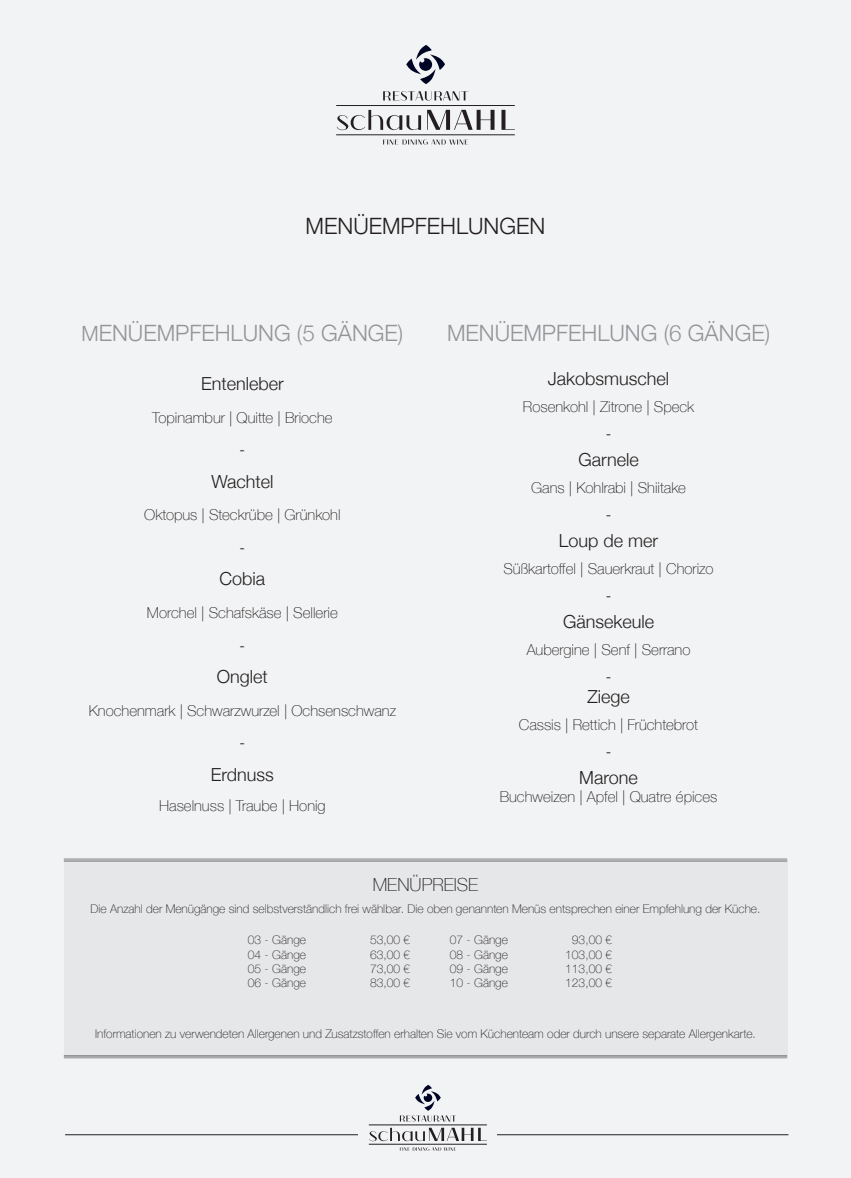
<style>
.page{position:relative;width:851px;height:1178px;background:#fff}
.page>*{position:absolute;margin:0;border:0;box-sizing:border-box;transform-origin:0 0}
.t1{font:300 22.5px "Helvetica Neue";color:#939598}
.t2{font:300 22.5px "Helvetica Neue";color:#231f20}
.t3{font:300 18px "Helvetica Neue";color:#231f20}
.t4{font:100 18px "Helvetica Neue";color:#231f20}
.t5{font:100 15px "Helvetica Neue";color:#231f20}
.t6{font:300 15px "Helvetica Neue";color:#231f20}
.t7{font:100 12px "Helvetica Neue";color:#231f20}
.s1{font-size:21px}
</style>
<div class="page">
<div style="left:0;top:0;width:850px;height:1178px;background:#f2f3f4"></div>
<div style="left:64px;top:860px;width:723px;height:198px;background:#e6e7e9"></div>
<hr style="left:336px;top:105px;width:178px;height:1px;background:#231f20">
<hr style="left:336px;top:135px;width:178px;height:1px;background:#231f20">
<svg style="left:383px;top:139px;width:85px;height:6px"></svg>
<svg style="left:383px;top:91px;width:85px;height:10px"></svg>
<svg style="left:336px;top:110px;width:178px;height:20px"></svg>
<svg style="left:406px;top:45px;width:39px;height:39px"></svg>
<hr style="left:64px;top:859px;width:723px;height:1px;background:#939598">
<hr style="left:64px;top:860px;width:723px;height:1px;background:#939598">
<hr style="left:64px;top:861px;width:723px;height:1px;background:#939598">
<hr style="left:64px;top:1055px;width:723px;height:1px;background:#939598">
<hr style="left:64px;top:1056px;width:723px;height:1px;background:#939598">
<hr style="left:64px;top:1057px;width:723px;height:1px;background:#939598">
<hr style="left:65px;top:1134px;width:723px;height:1px;background:#231f20">
<div style="left:358px;top:1120px;width:139px;height:30px;background:linear-gradient(to right,#f2f3f4,#f2f3f4)"></div>
<hr style="left:369px;top:1124px;width:118px;height:1px;background:#231f20">
<hr style="left:369px;top:1144px;width:118px;height:1px;background:#231f20">
<svg style="left:400px;top:1147px;width:56px;height:4px"></svg>
<svg style="left:369px;top:1128px;width:118px;height:13px"></svg>
<svg style="left:400px;top:1085px;width:56px;height:36px"></svg>
<h1 class="t2" style="left:305px;top:208px;width:241px">MENÜEMPFEHLUNGEN</h1>
<h1 class="t1" style="left:81px;top:314px;width:323px"><span class="s1">M</span>ENÜEMPFEHLUNG (5 GÄNGE)</h1>
<h2 class="t3" style="left:201px;top:369px;width:84px">Entenleber</h2>
<p class="t5" style="left:152px;top:406px;width:182px">Topinambur | Quitte | Brioche</p>
<p class="t6" style="left:239px;top:438px;width:7px">-</p>
<h2 class="t3" style="left:211px;top:467px;width:64px">Wachtel</h2>
<p class="t5" style="left:144px;top:503px;width:198px">Oktopus | Steckrübe | Grünkohl</p>
<p class="t6" style="left:239px;top:535px;width:7px">-</p>
<h2 class="t3" style="left:219px;top:564px;width:47px">Cobia</h2>
<p class="t5" style="left:147px;top:601px;width:192px">Morchel | Schafskäse | Sellerie</p>
<p class="t6" style="left:239px;top:633px;width:7px">-</p>
<h2 class="t3" style="left:217px;top:662px;width:53px">Onglet</h2>
<p class="t5" style="left:89px;top:699px;width:309px">Knochenmark | Schwarzwurzel | Ochsenschwanz</p>
<p class="t6" style="left:239px;top:731px;width:7px">-</p>
<h2 class="t3" style="left:211px;top:760px;width:64px">Erdnuss</h2>
<p class="t5" style="left:159px;top:794px;width:168px">Haselnuss | Traube | Honig</p>
<h1 class="t1" style="left:447px;top:314px;width:324px">MENÜEMPFEHLUNG (6 GÄNGE)</h1>
<h2 class="t3" style="left:547px;top:364px;width:123px">Jakobsmuschel</h2>
<p class="t5" style="left:523px;top:395px;width:173px">Rosenkohl | Zitrone | Speck</p>
<p class="t6" style="left:605px;top:421px;width:7px">-</p>
<h2 class="t3" style="left:578px;top:445px;width:62px">Garnele</h2>
<p class="t5" style="left:531px;top:476px;width:156px">Gans | Kohlrabi | Shiitake</p>
<p class="t6" style="left:605px;top:502px;width:7px">-</p>
<h2 class="t3" style="left:558px;top:526px;width:101px">Loup de mer</h2>
<p class="t5" style="left:503px;top:557px;width:212px">Süßkartoffel | Sauerkraut | Chorizo</p>
<p class="t6" style="left:605px;top:583px;width:7px">-</p>
<h2 class="t3" style="left:563px;top:607px;width:93px">Gänsekeule</h2>
<p class="t5" style="left:526px;top:638px;width:165px">Aubergine | Senf | Serrano</p>
<p class="t6" style="left:605px;top:664px;width:7px">-</p>
<h2 class="t3" style="left:587px;top:682px;width:44px">Ziege</h2>
<p class="t5" style="left:519px;top:713px;width:181px">Cassis | Rettich | Früchtebrot</p>
<p class="t6" style="left:605px;top:740px;width:7px">-</p>
<h2 class="t3" style="left:579px;top:763px;width:60px">Marone</h2>
<p class="t5" style="left:499px;top:785px;width:219px">Buchweizen | Apfel | Quatre épices</p>
<h2 class="t4" style="left:372px;top:871px;width:107px">MENÜPREISE</h2>
<p class="t7" style="left:90px;top:899px;width:671px">Die Anzahl der Menügänge sind selbstverständlich frei wählbar. Die oben genannten Menüs entsprechen einer Empfehlung der Küche.</p>
<p class="t7" style="left:248px;top:931px;width:60px">03 - Gänge</p>
<p class="t7" style="left:370px;top:931px;width:42px">53,00 €</p>
<p class="t7" style="left:248px;top:945px;width:60px">04 - Gänge</p>
<p class="t7" style="left:370px;top:945px;width:42px">63,00 €</p>
<p class="t7" style="left:248px;top:960px;width:60px">05 - Gänge</p>
<p class="t7" style="left:370px;top:960px;width:42px">73,00 €</p>
<p class="t7" style="left:248px;top:974px;width:60px">06 - Gänge</p>
<p class="t7" style="left:370px;top:974px;width:42px">83,00 €</p>
<p class="t7" style="left:450px;top:931px;width:60px">07 - Gänge</p>
<p class="t7" style="left:572px;top:931px;width:42px">93,00 €</p>
<p class="t7" style="left:450px;top:945px;width:60px">08 - Gänge</p>
<p class="t7" style="left:565px;top:945px;width:48px">103,00 €</p>
<p class="t7" style="left:450px;top:960px;width:60px">09 - Gänge</p>
<p class="t7" style="left:565px;top:960px;width:48px">113,00 €</p>
<p class="t7" style="left:450px;top:974px;width:60px">10 - Gänge</p>
<p class="t7" style="left:565px;top:974px;width:48px">123,00 €</p>
<p class="t7" style="left:95px;top:1024px;width:662px">Informationen zu verwendeten Allergenen und Zusatzstoffen erhalten Sie vom Küchenteam oder durch unsere separate Allergenkarte.</p>
</div>
